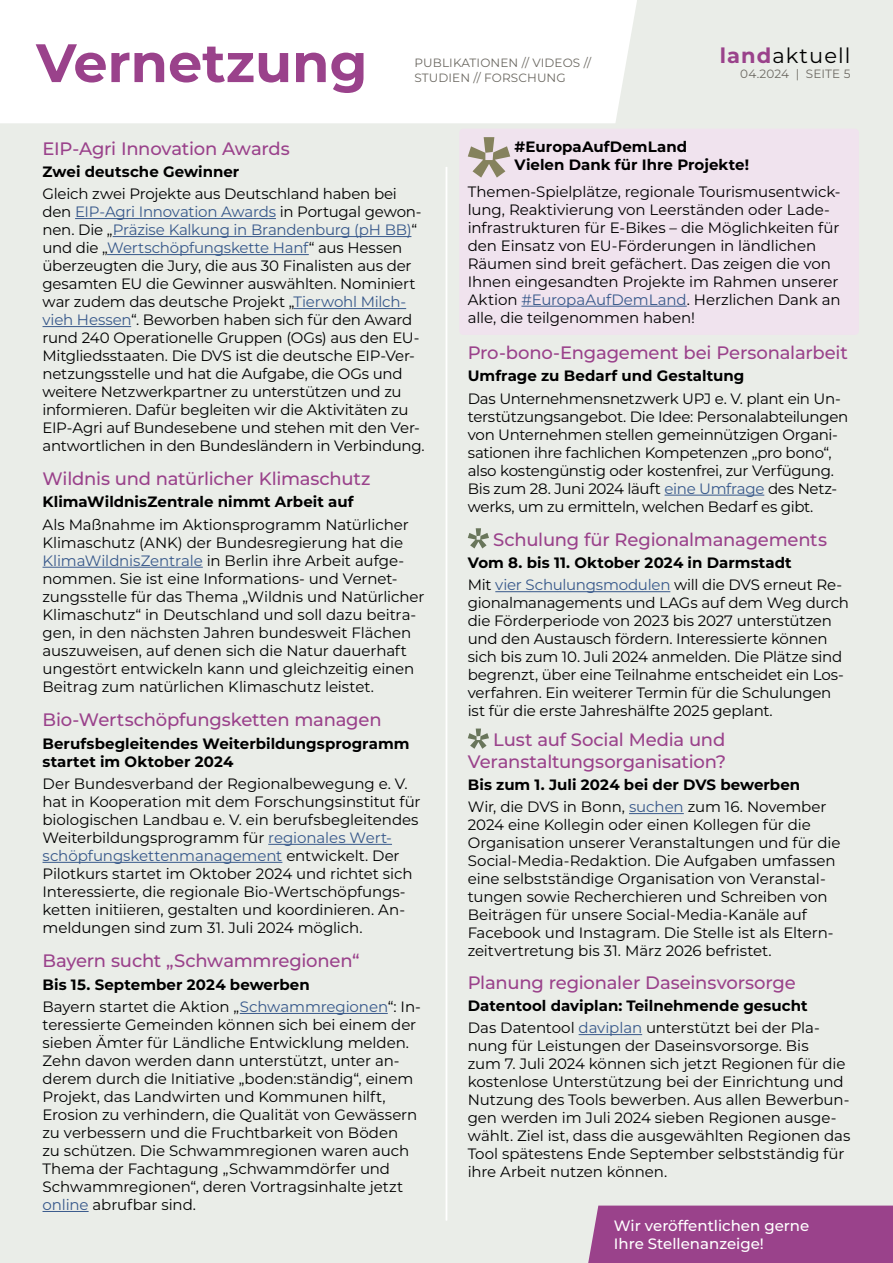
<style>
.page{position:relative;width:893px;height:1263px;background:#eaede8}
.page>*{position:absolute;margin:0;border:0;box-sizing:border-box;transform-origin:0 0}
.t1{font:700 54px "Montserrat";color:#9a428b}
.t2{font:21px "Montserrat";letter-spacing:.05em;color:#000}
.t3{font:500 18px/21.6px "Montserrat";letter-spacing:-.01em;color:#9a428b;text-align:right}
.t4{font:15px/18px "Montserrat";letter-spacing:-.01em;color:#000}
.t5{font:700 15px/22.2px "Montserrat";color:#000}
.t6{font:500 15px/18px "Montserrat";color:#fff}
.t7{font:12px/15px "Montserrat";letter-spacing:.01em;color:#6d6a63}
.s1{font-weight:700;color:#9a428b}
.s2{color:#38598b}
.s3{font-weight:700}
.s4{font-weight:400}
.s5{font-weight:400;color:#38598b}
</style>
<div class="page">
<div style="left:0;top:0;width:637px;height:123px;background:#fff"></div>
<div style="left:588px;top:1205px;width:305px;height:58px;background:#9a428b"></div>
<hr style="left:446px;top:167px;width:1px;height:1053px;background:#fff">
<div style="left:459px;top:129px;width:400px;height:53px;background:#f0e3ee;border-radius:4px"></div>
<div style="left:459px;top:174px;width:400px;height:161px;background:#f0e3ee;border-radius:4px"></div>
<hr style="left:521px;top:306px;width:166px;height:1px;background:#38598b">
<hr style="left:75px;top:218px;width:201px;height:1px;background:#38598b">
<hr style="left:113px;top:236px;width:298px;height:1px;background:#38598b">
<hr style="left:107px;top:254px;width:202px;height:1px;background:#38598b">
<hr style="left:293px;top:308px;width:113px;height:1px;background:#38598b">
<hr style="left:43px;top:326px;width:88px;height:1px;background:#38598b">
<hr style="left:43px;top:567px;width:160px;height:1px;background:#38598b">
<hr style="left:268px;top:844px;width:124px;height:1px;background:#38598b">
<hr style="left:43px;top:862px;width:239px;height:1px;background:#38598b">
<hr style="left:665px;top:495px;width:99px;height:1px;background:#38598b">
<hr style="left:240px;top:1013px;width:148px;height:1px;background:#38598b">
<hr style="left:43px;top:1211px;width:46px;height:1px;background:#38598b">
<hr style="left:579px;top:1034px;width:63px;height:1px;background:#38598b">
<hr style="left:629px;top:813px;width:55px;height:1px;background:#38598b">
<svg style="left:468px;top:728px;width:21px;height:21px"></svg>
<hr style="left:495px;top:591px;width:175px;height:1px;background:#38598b">
<svg style="left:468px;top:528px;width:21px;height:20px"></svg>
<svg style="left:468px;top:137px;width:42px;height:41px"></svg>
<h1 class="t1" style="left:36px;top:24px;width:333px">Vernetzung</h1>
<p class="t7" style="left:415px;top:55px;width:178px">PUBLIKATIONEN // VIDEOS //<br>STUDIEN // FORSCHUNG</p>
<h2 class="t2" style="left:720px;top:41px;width:132px"><span class="s1">land</span>aktuell</h2>
<p class="t7" style="left:740px;top:66px;width:112px">04.2024 | SEITE 5</p>
<p class="t3" style="left:43px;top:137px;width:249px">EIP-Agri Innovation Awards</p>
<p class="t5" style="left:43px;top:160px;width:198px">Zwei deutsche Gewinner</p>
<p class="t4" style="left:43px;top:184px;width:384px">Gleich zwei Projekte aus Deutschland haben bei den <span class="s2">EIP-Agri Innovation Awards</span> in Portugal gewon&shy;nen. Die „<span class="s2">Präzise Kalkung in Brandenburg (pH BB)</span>“ und die „<span class="s2">Wertschöpfungskette Hanf</span>“ aus Hessen überzeugten die Jury, die aus 30 Finalisten aus der gesamten EU die Gewinner auswählten. Nominiert war zudem das deutsche Projekt „<span class="s2">Tierwohl Milch&shy;vieh Hessen</span>“. Beworben haben sich für den Award rund 240 Operationelle Gruppen (OGs) aus den EU-Mitgliedsstaaten. Die DVS ist die deutsche EIP-Ver&shy;netzungsstelle und hat die Aufgabe, die OGs und weitere Netzwerkpartner zu unterstützen und zu informieren. Dafür begleiten wir die Aktivitäten zu EIP-Agri auf Bundesebene und stehen mit den Ver&shy;antwortlichen in den Bundesländern in Verbindung.</p>
<p class="t3" style="left:43px;top:467px;width:329px">Wildnis und natürlicher Klimaschutz</p>
<p class="t5" style="left:43px;top:490px;width:313px">KlimaWildnisZentrale nimmt Arbeit auf</p>
<p class="t4" style="left:43px;top:515px;width:383px">Als Maßnahme im Aktionsprogramm Natürlicher Klimaschutz (ANK) der Bundesregierung hat die <span class="s2">KlimaWildnisZentrale</span> in Berlin ihre Arbeit aufge&shy;nommen. Sie ist eine Informations- und Vernet&shy;zungsstelle für das Thema „Wildnis und Natürlicher Klimaschutz“ in Deutschland und soll dazu beitra&shy;gen, in den nächsten Jahren bundesweit Flächen auszuweisen, auf denen sich die Natur dauerhaft ungestört entwickeln kann und gleichzeitig einen Beitrag zum natürlichen Klimaschutz leistet.</p>
<p class="t3" style="left:43px;top:708px;width:341px">Bio-Wertschöpfungsketten managen</p>
<p class="t5" style="left:43px;top:733px;width:368px;line-height:18px">Berufsbegleitendes Weiterbildungsprogramm startet im Oktober 2024</p>
<p class="t4" style="left:43px;top:774px;width:380px">Der Bundesverband der Regionalbewegung e. V. hat in Kooperation mit dem Forschungsinstitut für biologischen Landbau e. V. ein berufsbegleitendes Weiterbildungsprogramm für <span class="s2">regionales Wert&shy;schöpfungskettenmanagement</span> entwickelt. Der Pilotkurs startet im Oktober 2024 und richtet sich Interessierte, die regionale Bio-Wertschöpfungs&shy;ketten initiieren, gestalten und koordinieren. An&shy;meldungen sind zum 31. Juli 2024 möglich.</p>
<p class="t3" style="left:43px;top:949px;width:319px">Bayern sucht „Schwammregionen“</p>
<p class="t4" style="left:43px;top:973px;width:380px;line-height:22.2px"><span class="s3">Bis 15. September 2024 bewerben<br></span>Bayern startet die Aktion „<span class="s2">Schwammregionen</span>“: In-</p>
<p class="t4" style="left:43px;top:1015px;width:376px">teressierte Gemeinden können sich bei einem der sieben Ämter für Ländliche Entwicklung melden.<br>Zehn davon werden dann unterstützt, unter an&shy;derem durch die Initiative „boden:ständig“, einem Projekt, das Landwirten und Kommunen hilft, Erosion zu verhindern, die Qualität von Gewässern zu verbessern und die Fruchtbarkeit von Böden zu schützen. Die Schwammregionen waren auch Thema der Fachtagung „Schwammdörfer und Schwammregionen“, deren Vortragsinhalte jetzt <span class="s2">online</span> abrufbar sind.</p>
<p class="t5" style="left:514px;top:137px;width:236px;line-height:18px">#EuropaAufDemLand<br>Vielen Dank für Ihre Projekte!</p>
<p class="t4" style="left:468px;top:182px;width:374px">Themen-Spielplätze, regionale Tourismusentwick&shy;lung, Reaktivierung von Leerständen oder Lade&shy;infrastrukturen für E-Bikes – die Möglichkeiten für den Einsatz von EU-Förderungen in ländlichen Räumen sind breit gefächert. Das zeigen die von Ihnen eingesandten Projekte im Rahmen unserer Aktion <span class="s2">#EuropaAufDemLand</span>. Herzlichen Dank an alle, die teilgenommen haben!</p>
<p class="t3" style="left:468px;top:341px;width:382px">Pro-bono-Engagement bei Personalarbeit</p>
<p class="t5" style="left:468px;top:364px;width:278px">Umfrage zu Bedarf und Gestaltung</p>
<p class="t4" style="left:468px;top:389px;width:382px">Das Unternehmensnetzwerk UPJ e. V. plant ein Un&shy;terstützungsangebot. Die Idee: Personalabteilungen von Unternehmen stellen gemeinnützigen Organi&shy;sationen ihre fachlichen Kompetenzen „pro bono“, also kostengünstig oder kostenfrei, zur Verfügung.<br>Bis zum 28. Juni 2024 läuft <span class="s2">eine Umfrage</span> des Netz&shy;werks, um zu ermitteln, welchen Bedarf es gibt.</p>
<p class="t3" style="left:493px;top:528px;width:335px">Schulung für Regionalmanagements</p>
<p class="t5" style="left:468px;top:551px;width:376px">Vom 8. bis 11. Oktober 2024 in Darmstadt<br><span class="s4">Mit</span> <span class="s5">vier Schulungsmodulen</span> <span class="s4">will die DVS erneut Re-</span></p>
<p class="t4" style="left:468px;top:593px;width:383px">gionalmanagements und LAGs auf dem Weg durch die Förderperiode von 2023 bis 2027 unterstützen und den Austausch fördern. Interessierte können sich bis zum 10. Juli 2024 anmelden. Die Plätze sind begrenzt, über eine Teilnahme entscheidet ein Los&shy;verfahren. Ein weiterer Termin für die Schulungen ist für die erste Jahreshälfte 2025 geplant.</p>
<p class="t3" style="left:468px;top:728px;width:260px">Lust auf Social Media und<br>Veranstaltungsorganisation?</p>
<p class="t5" style="left:468px;top:773px;width:360px">Bis zum 1. Juli 2024 bei der DVS bewerben<br><span class="s4">Wir, die DVS in Bonn,</span> <span class="s5">suchen</span> <span class="s4">zum 16. November</span></p>
<p class="t4" style="left:468px;top:815px;width:374px">2024 eine Kollegin oder einen Kollegen für die Organisation unserer Veranstaltungen und für die Social-Media-Redaktion. Die Aufgaben umfassen eine selbstständige Organisation von Veranstal&shy;tungen sowie Recherchieren und Schreiben von Beiträgen für unsere Social-Media-Kanäle auf Facebook und Instagram. Die Stelle ist als Eltern&shy;zeitvertretung bis 31. März 2026 befristet.</p>
<p class="t3" style="left:468px;top:971px;width:329px">Planung regionaler Daseinsvorsorge</p>
<p class="t5" style="left:468px;top:994px;width:354px">Datentool daviplan: Teilnehmende gesucht<br><span class="s4">Das Datentool</span> <span class="s5">daviplan</span> <span class="s4">unterstützt bei der Pla-</span></p>
<p class="t4" style="left:468px;top:1036px;width:384px">nung für Leistungen der Daseinsvorsorge. Bis<br>zum 7. Juli 2024 können sich jetzt Regionen für die kostenlose Unterstützung bei der Einrichtung und Nutzung des Tools bewerben. Aus allen Bewerbun&shy;gen werden im Juli 2024 sieben Regionen ausge&shy;wählt. Ziel ist, dass die ausgewählten Regionen das Tool spätestens Ende September selbstständig für ihre Arbeit nutzen können.</p>
<p class="t6" style="left:614px;top:1216px;width:197px">Wir veröffentlichen gerne<br>Ihre Stellenanzeige!</p>
</div>
